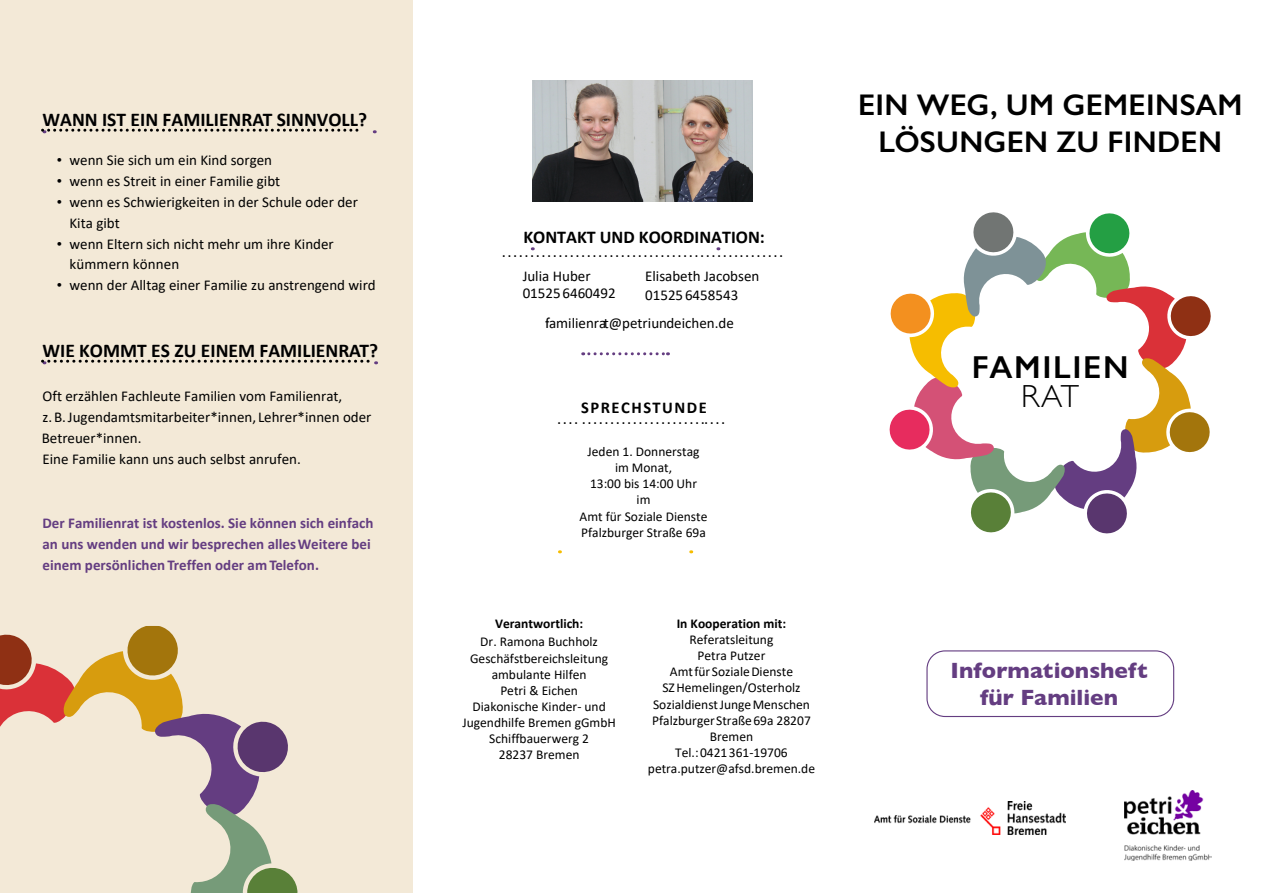
<style>
.page{position:relative;width:1263px;height:893px;background:#fff}
.page>*{position:absolute;margin:0;border:0;box-sizing:border-box;transform-origin:0 0}
.t1{font:600 31.8px "Gill Sans";letter-spacing:.05em;color:#000}
.t2{font:300 31.8px "Gill Sans";color:#000}
.t3{font:600 30px/37.5px "Gill Sans";letter-spacing:.01em;color:#000;text-align:center}
.t4{font:700 22.5px/27px "Gill Sans";letter-spacing:.005em;color:#643d81;text-align:center}
.t5{font:700 19.5px "Calibri";color:#000}
.t6{font:700 18px "Calibri";color:#000}
.t7{font:16.5px "Calibri";color:#000}
.t8{font:700 16.5px "Calibri";letter-spacing:.09em;color:#000}
.t9{font:15px/21px "Calibri";color:#000}
.t10{font:700 15px/21px "Calibri";color:#643d81}
.t11{font:13.5px/16.2px "Calibri";color:#000;text-align:center}
.t12{font:700 13.5px "Calibri";color:#000}
.s1{font-family:"Gill Sans"}
</style>
<div class="page">
<div style="left:0;top:0;width:412px;height:893px;background:#f3e9d7"></div>
<div style="left:926px;top:650px;width:248px;height:67px;border:1px solid #643d81;border-radius:18px"></div>
<svg style="left:583px;top:352px;width:85px;height:3px"></svg>
<svg style="left:889px;top:212px;width:322px;height:322px"></svg>
<img style="left:875px;top:801px;width:190px;height:33px">
<svg style="left:0;top:626px;width:298px;height:267px"></svg>
<svg style="left:43px;top:129px;width:315px;height:4px"></svg>
<svg style="left:43px;top:360px;width:326px;height:4px"></svg>
<img style="left:1124px;top:791px;width:87px;height:70px">
<img style="left:532px;top:80px;width:220px;height:121px">
<h3 class="t5" style="left:43px;top:106px;width:326px">WANN IST EIN FAMILIENRAT SINNVOLL?</h3>
<p class="t9" style="left:57px;top:149px;width:217px"><span class="s1">•</span> wenn Sie sich um ein Kind sorgen</p>
<p class="t9" style="left:57px;top:170px;width:225px"><span class="s1">•</span> wenn es Streit in einer Familie gibt</p>
<p class="t9" style="left:70px;top:191px;width:290px;text-indent:-13px"><span class="s1">•</span> wenn es Schwierigkeiten in der Schule oder der<br>Kita gibt</p>
<p class="t9" style="left:70px;top:233px;width:266px;line-height:20.4px;text-indent:-13px"><span class="s1">•</span> wenn Eltern sich nicht mehr um ihre Kinder kümmern können</p>
<p class="t9" style="left:57px;top:274px;width:321px"><span class="s1">•</span> wenn der Alltag einer Familie zu anstrengend wird</p>
<h3 class="t5" style="left:43px;top:337px;width:337px">WIE KOMMT ES ZU EINEM FAMILIENRAT?</h3>
<p class="t9" style="left:42px;top:385px;width:331px">Oft erzählen Fachleute Familien vom Familienrat,<br>z. B. Jugendamtsmitarbeiter*innen, Lehrer*innen oder Betreuer*innen.<br>Eine Familie kann uns auch selbst anrufen.</p>
<p class="t10" style="left:43px;top:512px;width:332px">Der Familienrat ist kostenlos. Sie können sich einfach an uns wenden und wir besprechen alles Weitere bei einem persönlichen Treffen oder am Telefon.</p>
<p class="t6" style="left:523px;top:224px;width:243px">KONTAKT UND KOORDINATION:</p>
<p class="t7" style="left:502px;top:240px;width:283px">..................................................</p>
<p class="t9" style="left:523px;top:266px;width:95px;line-height:17.5px">Julia Huber<br>01525 6460492</p>
<p class="t9" style="left:645px;top:266px;width:116px;line-height:19px">Elisabeth Jacobsen<br>01525 6458543</p>
<p class="t9" style="left:545px;top:312px;width:190px"><span class="s1">f</span>amilienrat@petriundeichen.de</p>
<p class="t8" style="left:581px;top:396px;width:127px">SPRECHSTUNDE</p>
<p class="t7" style="left:557px;top:407px;width:170px">.... ..........................</p>
<p class="t11" style="left:579px;top:443px;width:129px">Jeden 1. Donnerstag im Monat,<br>13:00 bis 14:00 Uhr<br>im<br>Amt für Soziale Dienste<br>Pfalzburger Straße 69a</p>
<p class="t12" style="left:495px;top:614px;width:90px">Verantwortlich:</p>
<p class="t11" style="left:470px;top:632px;width:140px;line-height:17.9px">Dr. Ramona Buchholz<br>Geschäfstbereichsleitung</p>
<p class="t11" style="left:462px;top:667px;width:155px">ambulante Hilfen<br>Petri &amp; Eichen<br>Diakonische Kinder- und<br>Jugendhilfe Bremen gGmbH<br>Schiffbauerwerg 2<br>28237 Bremen</p>
<p class="t12" style="left:677px;top:614px;width:111px">In Kooperation mit:</p>
<p class="t11" style="left:648px;top:631px;width:169px">Referatsleitung<br>Petra Putzer<br>Amt für Soziale Dienste<br>SZ Hemelingen/Osterholz<br>Sozialdienst Junge Menschen<br>Pfalzburger Straße 69a 28207<br>Bremen<br>Tel.: 0421 361-19706 petra.putzer@afsd.bremen.de</p>
<h2 class="t3" style="left:858px;top:86px;width:386px">EIN WEG, UM GEMEINSAM<br>LÖSUNGEN ZU FINDEN</h2>
<h1 class="t1" style="left:972px;top:348px;width:158px">FAMILIEN</h1>
<h1 class="t2" style="left:1021px;top:371px;width:59px">RAT</h1>
<h3 class="t4" style="left:950px;top:656px;width:199px">Informationsheft für Familien</h3>
</div>
